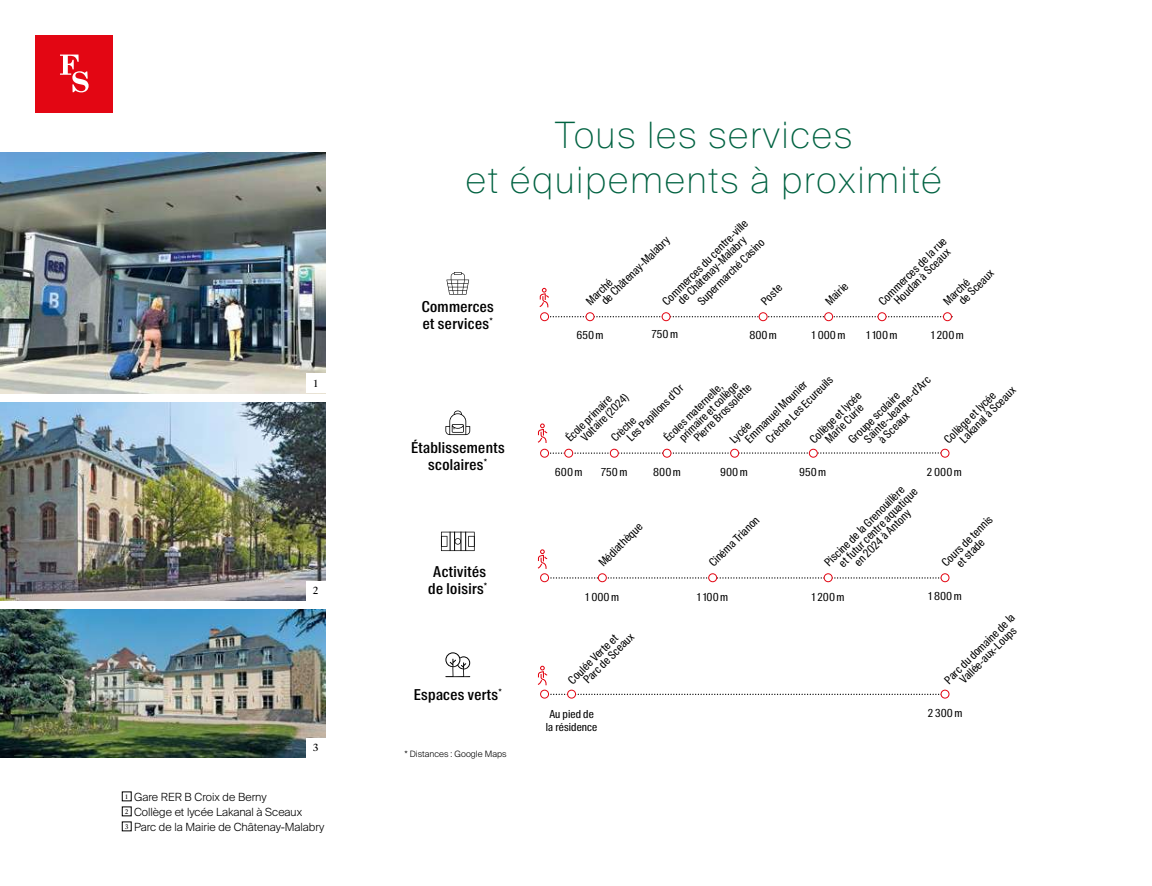
<style>
.page{position:relative;width:1152px;height:886px;background:#fff}
.page>*{position:absolute;margin:0;border:0;box-sizing:border-box;transform-origin:0 0}
.t1{font:100 36.25px/45px "Suisse Intl";letter-spacing:.04em;color:#006241;text-align:center}
.t2{font:500 15px/16.9px "Suisse Intl Condensed";letter-spacing:.025em;color:#000;text-align:center}
.t3{font:11.25px/10.5px "Suisse Intl Condensed";color:#000}
.t4{font:300 11.25px/15px "Suisse Intl";color:#000}
.t5{font:11px/10.5px "Suisse Intl Condensed";letter-spacing:.005em;color:#000}
.t6{font:9.88px "Suisse Works";color:#000}
.t7{font:300 8.75px "Suisse Intl";color:#000}
</style>
<div class="page">
<img style="left:0;top:152px;width:326px;height:241px">
<div style="left:35px;top:35px;width:78px;height:78px;background:#e30613"></div>
<svg style="left:60px;top:55px;width:29px;height:37px"></svg>
<img style="left:0;top:402px;width:326px;height:199px">
<img style="left:0;top:609px;width:326px;height:148px">
<div style="left:306px;top:581px;width:20px;height:20px;background:#fff"></div>
<div style="left:306px;top:737px;width:20px;height:20px;background:#fff"></div>
<div style="left:306px;top:373px;width:20px;height:20px;background:#fff"></div>
<svg style="left:550px;top:694px;width:390px;height:1px"></svg>
<svg style="left:538px;top:666px;width:9px;height:19px"></svg>
<svg style="left:445px;top:652px;width:25px;height:25px"></svg>
<svg style="left:446px;top:272px;width:23px;height:23px"></svg>
<svg style="left:550px;top:316px;width:402px;height:1px"></svg>
<svg style="left:539px;top:288px;width:10px;height:19px"></svg>
<svg style="left:538px;top:423px;width:9px;height:20px"></svg>
<svg style="left:445px;top:410px;width:25px;height:25px"></svg>
<svg style="left:550px;top:452px;width:389px;height:2px"></svg>
<svg style="left:550px;top:577px;width:390px;height:1px"></svg>
<svg style="left:538px;top:549px;width:9px;height:20px"></svg>
<div style="left:540px;top:312px;width:9px;height:9px;border:1px solid #e30613;border-radius:50%"></div>
<div style="left:540px;top:449px;width:9px;height:8px;border:1px solid #e30613;border-radius:50%"></div>
<div style="left:540px;top:573px;width:9px;height:9px;border:1px solid #e30613;border-radius:50%"></div>
<div style="left:540px;top:690px;width:9px;height:8px;border:1px solid #e30613;border-radius:50%"></div>
<div style="left:567px;top:690px;width:8px;height:8px;background:#fff;border-radius:50%"></div>
<div style="left:567px;top:690px;width:9px;height:8px;border:1px solid #e30613;border-radius:50%"></div>
<div style="left:940px;top:690px;width:9px;height:8px;border:1px solid #e30613;border-radius:50%"></div>
<div style="left:598px;top:574px;width:8px;height:8px;background:#fff;border-radius:50%"></div>
<div style="left:598px;top:573px;width:8px;height:9px;border:1px solid #e30613;border-radius:50%"></div>
<div style="left:708px;top:574px;width:8px;height:8px;background:#fff;border-radius:50%"></div>
<div style="left:708px;top:573px;width:9px;height:9px;border:1px solid #e30613;border-radius:50%"></div>
<div style="left:824px;top:574px;width:8px;height:8px;background:#fff;border-radius:50%"></div>
<div style="left:824px;top:573px;width:8px;height:9px;border:1px solid #e30613;border-radius:50%"></div>
<div style="left:940px;top:573px;width:9px;height:9px;border:1px solid #e30613;border-radius:50%"></div>
<div style="left:663px;top:449px;width:8px;height:8px;background:#fff;border-radius:50%"></div>
<div style="left:662px;top:449px;width:9px;height:8px;border:1px solid #e30613;border-radius:50%"></div>
<div style="left:565px;top:449px;width:7px;height:8px;background:#fff;border-radius:50%"></div>
<div style="left:564px;top:449px;width:9px;height:8px;border:1px solid #e30613;border-radius:50%"></div>
<div style="left:610px;top:449px;width:8px;height:8px;background:#fff;border-radius:50%"></div>
<div style="left:610px;top:449px;width:8px;height:8px;border:1px solid #e30613;border-radius:50%"></div>
<div style="left:730px;top:449px;width:8px;height:8px;background:#fff;border-radius:50%"></div>
<div style="left:730px;top:449px;width:9px;height:8px;border:1px solid #e30613;border-radius:50%"></div>
<div style="left:662px;top:313px;width:8px;height:8px;background:#fff;border-radius:50%"></div>
<div style="left:662px;top:312px;width:8px;height:9px;border:1px solid #e30613;border-radius:50%"></div>
<div style="left:759px;top:313px;width:8px;height:8px;background:#fff;border-radius:50%"></div>
<div style="left:759px;top:312px;width:8px;height:9px;border:1px solid #e30613;border-radius:50%"></div>
<div style="left:824px;top:313px;width:8px;height:8px;background:#fff;border-radius:50%"></div>
<div style="left:824px;top:312px;width:9px;height:9px;border:1px solid #e30613;border-radius:50%"></div>
<div style="left:586px;top:313px;width:8px;height:8px;background:#fff;border-radius:50%"></div>
<div style="left:586px;top:312px;width:8px;height:9px;border:1px solid #e30613;border-radius:50%"></div>
<div style="left:878px;top:313px;width:8px;height:8px;background:#fff;border-radius:50%"></div>
<div style="left:877px;top:312px;width:9px;height:9px;border:1px solid #e30613;border-radius:50%"></div>
<div style="left:943px;top:313px;width:8px;height:8px;background:#fff;border-radius:50%"></div>
<div style="left:943px;top:312px;width:8px;height:9px;border:1px solid #e30613;border-radius:50%"></div>
<svg style="left:441px;top:532px;width:33px;height:19px"></svg>
<div style="left:940px;top:449px;width:9px;height:8px;border:1px solid #e30613;border-radius:50%"></div>
<div style="left:809px;top:449px;width:8px;height:8px;background:#fff;border-radius:50%"></div>
<div style="left:809px;top:449px;width:8px;height:8px;border:1px solid #e30613;border-radius:50%"></div>
<p class="t6" style="left:313px;top:377px;width:6px">1</p>
<p class="t6" style="left:313px;top:584px;width:7px">2</p>
<p class="t6" style="left:313px;top:741px;width:7px">3</p>
<p class="t4" style="left:125px;top:789px;width:201px"><sup>1</sup> Gare RER B Croix de Berny<br><sup>2</sup> Collège et lycée Lakanal à Sceaux<br><sup>3</sup> Parc de la Mairie de Châtenay-Malabry</p>
<h1 class="t1" style="left:465px;top:113px;width:478px">Tous les services<br>et équipements à proximité</h1>
<h2 class="t2" style="left:422px;top:299px;width:74px;text-align:left">Commerces et services<sup>*</sup></h2>
<h2 class="t2" style="left:411px;top:439px;width:95px">Établissements scolaires<sup>*</sup></h2>
<h2 class="t2" style="left:428px;top:563px;width:61px">Activités de loisirs<sup>*</sup></h2>
<h2 class="t2" style="left:414px;top:686px;width:89px">Espaces verts<sup>*</sup></h2>
<p class="t7" style="left:404px;top:749px;width:104px">* Distances : Google Maps</p>
<p class="t3" style="left:661px;top:299px;width:117px;text-align:center;rotate:-45deg">Commerces du centre-ville de Châtenay-Malabry</p>
<p class="t3" style="left:592px;top:291px;width:93px;text-indent:-11px;rotate:-45deg">Marché<br>de Châtenay-Malabry</p>
<p class="t3" style="left:696px;top:300px;width:91px;rotate:-45deg">Supermarché Casino</p>
<p class="t3" style="left:759px;top:299px;width:26px;rotate:-45deg">Poste</p>
<p class="t3" style="left:823px;top:299px;width:28px;rotate:-45deg">Mairie</p>
<p class="t3" style="left:877px;top:299px;width:92px;text-align:center;rotate:-45deg">Commerces de la rue<br>Houdan à Sceaux</p>
<p class="t3" style="left:949px;top:291px;width:46px;text-indent:-11px;rotate:-45deg">Marché<br>de Sceaux</p>
<p class="t5" style="left:652px;top:329px;width:28px">750m</p>
<p class="t5" style="left:576px;top:330px;width:29px">650m</p>
<p class="t5" style="left:749px;top:330px;width:29px">800m</p>
<p class="t5" style="left:812px;top:330px;width:35px">1 000m</p>
<p class="t5" style="left:866px;top:330px;width:32px">1 100m</p>
<p class="t5" style="left:931px;top:330px;width:34px">1 200m</p>
<p class="t3" style="left:862px;top:437px;width:90px;rotate:-45deg">Sainte-Jeanne-d’Arc</p>
<p class="t3" style="left:764px;top:437px;width:91px;rotate:-45deg">Crèche Les Ecureuils</p>
<p class="t3" style="left:736px;top:430px;width:84px;text-indent:-11px;rotate:-45deg">Lycée<br>Emmanuel Mounier</p>
<p class="t5" style="left:677px;top:435px;width:80px;rotate:-45deg">primaire et collège</p>
<p class="t5" style="left:692px;top:436px;width:78px;rotate:-45deg">Pierre Brossolette</p>
<p class="t5" style="left:617px;top:428px;width:76px;text-indent:-11px;rotate:-45deg">Crèche<br>Les Papillons d'Or</p>
<p class="t5" style="left:662px;top:436px;width:79px;rotate:-45deg">Écoles maternelle,</p>
<p class="t3" style="left:950px;top:430px;width:76px;text-indent:-11px;rotate:-45deg">Collège et lycée<br>Lakanal à Sceaux</p>
<p class="t3" style="left:808px;top:437px;width:69px;text-align:center;rotate:-45deg">Collège et lycée<br>Marie Curie</p>
<p class="t3" style="left:847px;top:437px;width:69px;rotate:-45deg">Groupe scolaire</p>
<p class="t5" style="left:572px;top:428px;width:63px;text-indent:-11px;rotate:-45deg">École primaire<br>Voltaire (2024)</p>
<p class="t5" style="left:601px;top:467px;width:28px">750m</p>
<p class="t3" style="left:876px;top:437px;width:40px;rotate:-45deg">à Sceaux</p>
<p class="t5" style="left:555px;top:467px;width:29px">600m</p>
<p class="t5" style="left:653px;top:467px;width:29px">800m</p>
<p class="t5" style="left:720px;top:467px;width:29px">900m</p>
<p class="t5" style="left:799px;top:467px;width:28px">950m</p>
<p class="t5" style="left:926px;top:467px;width:37px">2 000m</p>
<p class="t3" style="left:597px;top:561px;width:58px;rotate:-45deg">Médiathèque</p>
<p class="t3" style="left:707px;top:561px;width:67px;rotate:-45deg">Cinéma Trianon</p>
<p class="t3" style="left:822px;top:561px;width:109px;rotate:-45deg">Piscine de la Grenouillère</p>
<p class="t3" style="left:837px;top:561px;width:107px;rotate:-45deg">et futur centre aquatique</p>
<p class="t3" style="left:852px;top:560px;width:76px;rotate:-45deg">en 2024 à Antony</p>
<p class="t3" style="left:947px;top:553px;width:58px;text-indent:-10px;rotate:-45deg">Cours de tennis et stade</p>
<p class="t5" style="left:585px;top:592px;width:35px">1 000m</p>
<p class="t5" style="left:697px;top:592px;width:32px">1 100m</p>
<p class="t5" style="left:812px;top:592px;width:34px">1 200m</p>
<p class="t5" style="left:928px;top:591px;width:35px">1 800m</p>
<p class="t3" style="left:574px;top:670px;width:67px;text-indent:-11px;rotate:-45deg">Coulée Verte et<br>Parc de Sceaux</p>
<p class="t3" style="left:942px;top:678px;width:95px;text-align:center;rotate:-45deg">Parc du domaine de la<br>Vallée-aux-Loups</p>
<p class="t5" style="left:549px;top:708px;width:46px">Au pied de</p>
<p class="t5" style="left:927px;top:708px;width:36px">2 300m</p>
<p class="t5" style="left:546px;top:721px;width:53px">la résidence</p>
</div>
